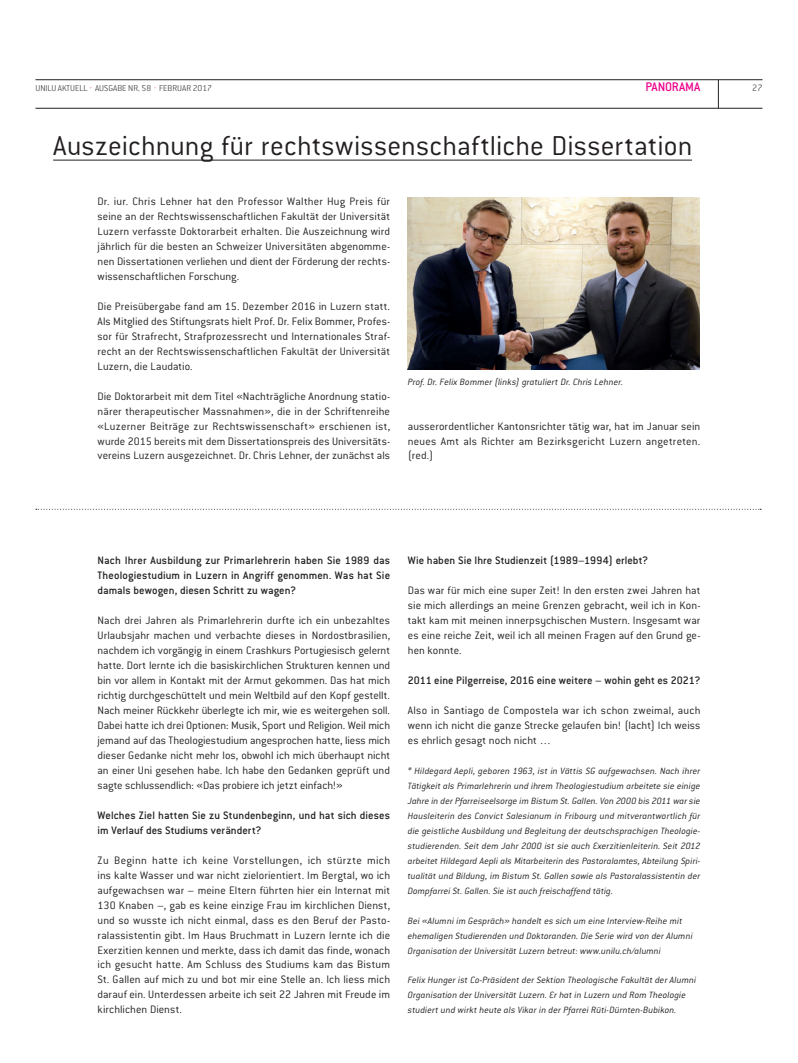
<style>
.page{position:relative;width:798px;height:1063px;background:#fff}
.page>*{position:absolute;margin:0;border:0;box-sizing:border-box;transform-origin:0 0}
.t1{font:300 30px "Conduit ITC Std";letter-spacing:.005em;color:#231f20}
.t2{font:500 13.75px "Conduit ITC Std";letter-spacing:.005em;color:#ed028c}
.t3{font:300 11.88px/15px "Conduit ITC Std";letter-spacing:.005em;color:#231f20;text-align:justify}
.t4{font:500 11.88px/15px "Conduit ITC Std";letter-spacing:.005em;color:#231f20;text-align:justify}
.t5{font:italic 300 10px/15px "Conduit ITC Std";letter-spacing:.01em;color:#231f20}
.t6{font:200 10px "Conduit ITC Std";color:#231f20}
.t7{font:200 9.38px "Conduit ITC Std";color:#231f20}
.s1{color:#ed028c}
</style>
<div class="page">
<hr style="left:35px;top:80px;width:727px;height:1px;background:#231f20">
<hr style="left:35px;top:108px;width:727px;height:1px;background:#231f20">
<svg style="left:717px;top:80px;width:1px;height:28px"></svg>
<hr style="left:53px;top:160px;width:638px;height:1px;background:#231f20">
<svg style="left:36px;top:509px;width:724px;height:1px"></svg>
<img style="left:407px;top:198px;width:292px;height:172px">
<p class="t2" style="left:645px;top:79px;width:57px">PANORAMA</p>
<p class="t7" style="left:35px;top:82px;width:178px">UNILU AKTUELL <span class="s1">·</span> AUSGABE NR. 58 <span class="s1">·</span> FEBRUAR 2017</p>
<p class="t6" style="left:752px;top:82px;width:12px">27</p>
<h1 class="t1" style="left:53px;top:127px;width:640px">Auszeichnung für rechtswissenschaftliche Dissertation</h1>
<p class="t3" style="left:97px;top:193px;width:294px">Dr. iur. Chris Lehner hat den Professor Walther Hug Preis für seine an der Rechtswissenschaftlichen Fakultät der Universität Luzern verfasste Doktorarbeit erhalten. Die Auszeichnung wird jährlich für die besten an Schweizer Universitäten abgenomme&shy;nen Dissertationen verliehen und dient der Förderung der rechts&shy;wissenschaftlichen Forschung.</p>
<p class="t3" style="left:97px;top:298px;width:294px">Die Preisübergabe fand am 15. Dezember 2016 in Luzern statt.<br>Als Mitglied des Stiftungsrats hielt Prof. Dr. Felix Bommer, Profes&shy;sor für Strafrecht, Strafprozessrecht und Internationales Straf&shy;recht an der Rechtswissenschaftlichen Fakultät der Universität Luzern, die Laudatio.</p>
<p class="t3" style="left:97px;top:388px;width:294px">Die Doktorarbeit mit dem Titel «Nachträgliche Anordnung statio&shy;närer therapeutischer Massnahmen», die in der Schriftenreihe «Luzerner Beiträge zur Rechtswissenschaft» erschienen ist, wurde 2015 bereits mit dem Dissertationspreis des Universitäts&shy;vereins Luzern ausgezeichnet. Dr. Chris Lehner, der zunächst als</p>
<p class="t5" style="left:407px;top:374px;width:217px">Prof. Dr. Felix Bommer (links) gratuliert Dr. Chris Lehner.</p>
<p class="t3" style="left:407px;top:418px;width:294px">ausserordentlicher Kantonsrichter tätig war, hat im Januar sein neues Amt als Richter am Bezirksgericht Luzern angetreten. (red.)</p>
<p class="t4" style="left:97px;top:553px;width:294px">Nach Ihrer Ausbildung zur Primarlehrerin haben Sie 1989 das Theologiestudium in Luzern in Angriff genommen. Was hat Sie damals bewogen, diesen Schritt zu wagen?</p>
<p class="t3" style="left:97px;top:613px;width:294px">Nach drei Jahren als Primarlehrerin durfte ich ein unbezahltes Urlaubsjahr machen und verbachte dieses in Nordostbrasilien, nachdem ich vorgängig in einem Crashkurs Portugiesisch gelernt hatte. Dort lernte ich die basiskirchlichen Strukturen kennen und bin vor allem in Kontakt mit der Armut gekommen. Das hat mich richtig durchgeschüttelt und mein Weltbild auf den Kopf gestellt.<br>Nach meiner Rückkehr überlegte ich mir, wie es weitergehen soll.<br>Dabei hatte ich drei Optionen: Musik, Sport und Religion. Weil mich jemand auf das Theologiestudium angesprochen hatte, liess mich dieser Gedanke nicht mehr los, obwohl ich mich überhaupt nicht an einer Uni gesehen habe. Ich habe den Gedanken geprüft und sagte schlussendlich: «Das probiere ich jetzt einfach!»</p>
<p class="t4" style="left:97px;top:807px;width:294px">Welches Ziel hatten Sie zu Stundenbeginn, und hat sich dieses im Verlauf des Studiums verändert?</p>
<p class="t3" style="left:97px;top:852px;width:294px">Zu Beginn hatte ich keine Vorstellungen, ich stürzte mich ins kalte Wasser und war nicht zielorientiert. Im Bergtal, wo ich aufgewachsen war – meine Eltern führten hier ein Internat mit 130 Knaben –, gab es keine einzige Frau im kirchlichen Dienst, und so wusste ich nicht einmal, dass es den Beruf der Pasto&shy;ralassistentin gibt. Im Haus Bruchmatt in Luzern lernte ich die Exerzitien kennen und merkte, dass ich damit das finde, wonach ich gesucht hatte. Am Schluss des Studiums kam das Bistum St. Gallen auf mich zu und bot mir eine Stelle an. Ich liess mich darauf ein. Unterdessen arbeite ich seit 22 Jahren mit Freude im kirchlichen Dienst.</p>
<p class="t4" style="left:407px;top:553px;width:242px">Wie haben Sie Ihre Studienzeit (1989–1994) erlebt?</p>
<p class="t3" style="left:407px;top:583px;width:294px">Das war für mich eine super Zeit! In den ersten zwei Jahren hat sie mich allerdings an meine Grenzen gebracht, weil ich in Kon&shy;takt kam mit meinen innerpsychischen Mustern. Insgesamt war es eine reiche Zeit, weil ich all meinen Fragen auf den Grund ge&shy;hen konnte.</p>
<p class="t4" style="left:407px;top:672px;width:294px">2011 eine Pilgerreise, 2016 eine weitere – wohin geht es 2021?</p>
<p class="t3" style="left:407px;top:702px;width:294px">Also in Santiago de Compostela war ich schon zweimal, auch wenn ich nicht die ganze Strecke gelaufen bin! (lacht) Ich weiss es ehrlich gesagt noch nicht …</p>
<p class="t5" style="left:407px;top:763px;width:294px;text-align:justify">* Hildegard Aepli, geboren 1963, ist in Vättis SG aufgewachsen. Nach ihrer Tätigkeit als Primarlehrerin und ihrem Theologiestudium arbeitete sie einige Jahre in der Pfarreiseelsorge im Bistum St. Gallen. Von 2000 bis 2011 war sie Hausleiterin des Convict Salesianum in Fribourg und mitverantwortlich für die geistliche Ausbildung und Begleitung der deutschsprachigen Theologie&shy;studierenden. Seit dem Jahr 2000 ist sie auch Exerzitienleiterin. Seit 2012 arbeitet Hildegard Aepli als Mitarbeiterin des Pastoralamtes, Abteilung Spiri&shy;tualität und Bildung, im Bistum St. Gallen sowie als Pastoralassistentin der Dompfarrei St. Gallen. Sie ist auch freischaffend tätig.</p>
<p class="t5" style="left:407px;top:913px;width:286px">Bei «Alumni im Gespräch» handelt es sich um eine Interview-Reihe mit ehemaligen Studierenden und Doktoranden. Die Serie wird von der Alumni<br>Organisation der Universität Luzern betreut: www.unilu.ch/alumni</p>
<p class="t5" style="left:407px;top:973px;width:290px">Felix Hunger ist Co-Präsident der Sektion Theologische Fakultät der Alumni<br>Organisation der Universität Luzern. Er hat in Luzern und Rom Theologie studiert und wirkt heute als Vikar in der Pfarrei Rüti-Dürnten-Bubikon.</p>
</div>
